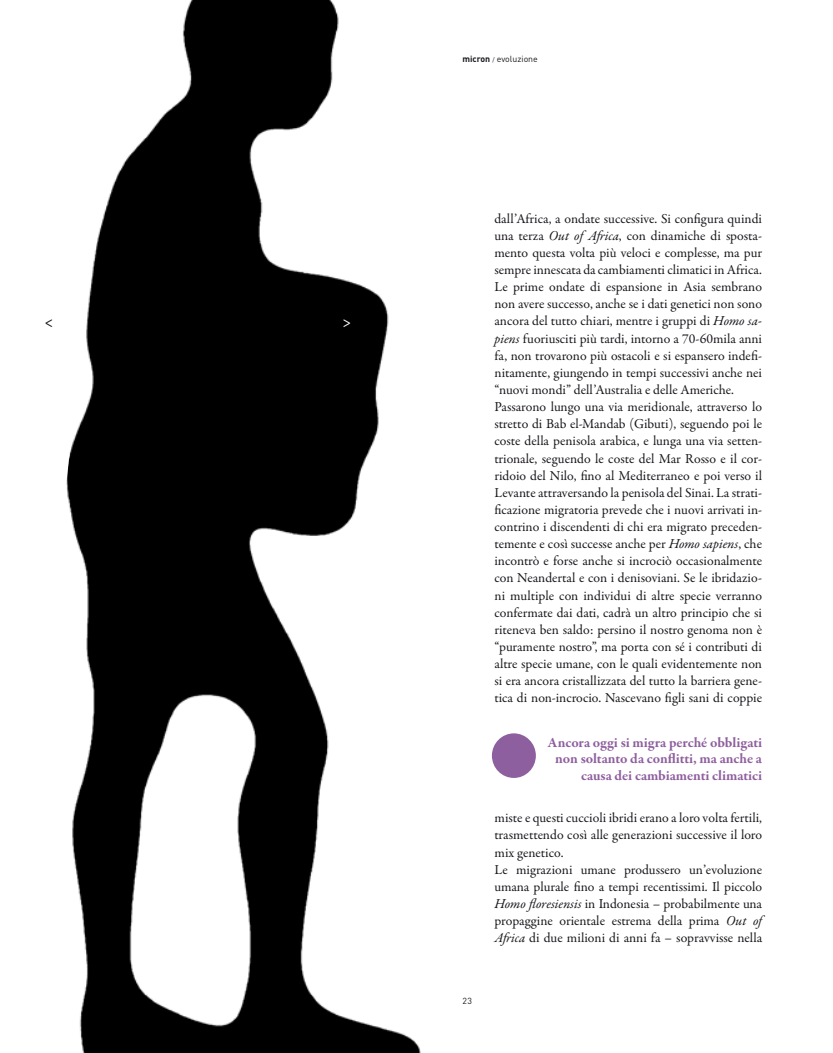
<style>
.page{position:relative;width:833px;height:1053px;background:#fff}
.page>*{position:absolute;margin:0;border:0;box-sizing:border-box;transform-origin:0 0}
.t1{font:condensed 15px "Univers";color:#1a171c}
.t2{font:condensed 15px "Univers";color:#fff}
.t3{font:700 14.38px/16.2px "Garamond Premr Pro";letter-spacing:-.005em;color:#8e5f9e;text-align:right}
.t4{font:13.75px/17.1px "Garamond Premr Pro";color:#1a171c}
.t5{font:8.75px "DIN";color:#1a171c}
.s1{font-weight:700}
.s2{font-size:6.25px}
.s3{font-style:italic}
</style>
<div class="page">
<div style="left:492px;top:733px;width:44px;height:44px;background:#8e5f9e;border-radius:50%"></div>
<img style="left:66px;top:0;width:355px;height:1052px">
<p class="t1" style="left:45px;top:312px;width:9px">&lt;</p>
<p class="t2" style="left:343px;top:312px;width:9px">&gt;</p>
<p class="t5" style="left:462px;top:54px;width:77px"><span class="s1">micron</span> <span class="s2">/</span> evoluzione</p>
<p class="t4" style="left:494px;top:210px;width:269px">dall’Africa, a ondate successive. Si configura quindi una terza <span class="s3">Out of Africa</span>, con dinamiche di sposta&shy;mento questa volta più veloci e complesse, ma pur sempre innescata da cambiamenti climatici in Africa.<br>Le prime ondate di espansione in Asia sembrano non avere successo, anche se i dati genetici non sono ancora del tutto chiari, mentre i gruppi di <span class="s3">Homo sa&shy;piens</span> fuoriusciti più tardi, intorno a 70-60mila anni fa, non trovarono più ostacoli e si espansero indefi&shy;nitamente, giungendo in tempi successivi anche nei “nuovi mondi” dell’Australia e delle Americhe.<br>Passarono lungo una via meridionale, attraverso lo stretto di Bab el-Mandab (Gibuti), seguendo poi le coste della penisola arabica, e lunga una via setten&shy;trionale, seguendo le coste del Mar Rosso e il cor&shy;ridoio del Nilo, fino al Mediterraneo e poi verso il Levante attraversando la penisola del Sinai. La strati&shy;ficazione migratoria prevede che i nuovi arrivati in&shy;contrino i discendenti di chi era migrato preceden&shy;temente e così successe anche per <span class="s3">Homo sapiens</span>, che incontrò e forse anche si incrociò occasionalmente con Neandertal e con i denisoviani. Se le ibridazio&shy;ni multiple con individui di altre specie verranno confermate dai dati, cadrà un altro principio che si riteneva ben saldo: persino il nostro genoma non è “puramente nostro”, ma porta con sé i contributi di altre specie umane, con le quali evidentemente non si era ancora cristallizzata del tutto la barriera gene&shy;tica di non-incrocio. Nascevano figli sani di coppie</p>
<p class="t3" style="left:548px;top:734px;width:216px">Ancora oggi si migra perché obbligati non soltanto da conflitti, ma anche a causa dei cambiamenti climatici</p>
<p class="t5" style="left:462px;top:995px;width:11px">23</p>
<p class="t4" style="left:494px;top:809px;width:269px">miste e questi cuccioli ibridi erano a loro volta fertili, trasmettendo così alle generazioni successive il loro mix genetico.<br>Le migrazioni umane produssero un’evoluzione umana plurale fino a tempi recentissimi. Il piccolo <span class="s3">Homo floresiensis</span> in Indonesia – probabilmente una propaggine orientale estrema della prima <span class="s3">Out of Africa</span> di due milioni di anni fa – sopravvisse nella</p>
</div>
